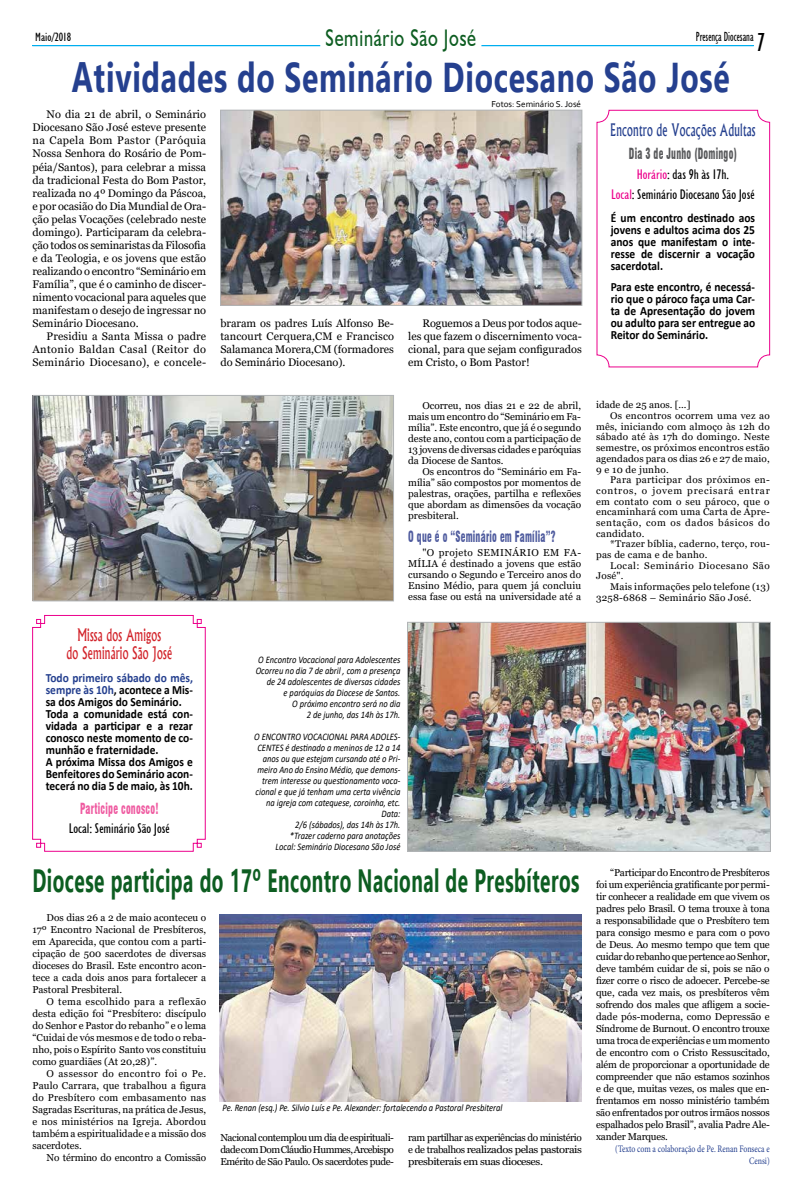
<style>
.page{position:relative;width:794px;height:1191px;background:#fff}
.page>*{position:absolute;margin:0;border:0;box-sizing:border-box;transform-origin:0 0}
.t1{font:700 41.6px "Ebrima";letter-spacing:.025em;color:#25408f;scale:.72 1}
.t2{font:700 32.2px "Ebrima";letter-spacing:.025em;color:#0d5d21;scale:.59 1}
.t3{font:24px "Humanist 521 BT";letter-spacing:.04em;color:#0d5d21;scale:.76 1}
.t4{font:500 16.5px/18px "Albertus";letter-spacing:.025em;color:#d2232a;text-align:center;scale:.63 1}
.t5{font:500 16.5px "Albertus";letter-spacing:.025em;color:#25408f;scale:.63 1}
.t6{font:900 condensed 15px "Swiss 721 BT";letter-spacing:.025em;color:#4f5b9e;scale:.63 1}
.t7{font:900 condensed 15px "Swiss 721 BT";letter-spacing:.025em;color:#58595b;scale:.63 1}
.t8{font:900 condensed 15px "Swiss 721 BT";letter-spacing:.025em;color:#ef5ba1;scale:.63 1}
.t9{font:condensed 14px/19.6px "Humanist 521 BT";color:#000;text-align:center}
.t10{font:condensed 13.3px "Humanist 521 BT";color:#000;scale:.78 1}
.t11{font:700 12.5px/12px "Calibri";color:#000;text-align:justify;scale:.91 1}
.t12{font:condensed 12px "Humanist 521 BT";color:#000}
.t13{font:11px/13px "Georgia";color:#000;text-align:justify}
.t14{font:10px/12px "Georgia";letter-spacing:-.005em;color:#000;text-align:justify}
.t15{font:italic 10px/11px "Calibri";color:#000;text-align:right;scale:.85 1}
.t16{font:10px/12px "Minion Pro";color:#25408f;text-align:right;scale:.78 1}
.t17{font:9.7px "Georgia";letter-spacing:.02em;color:#000}
.t18{font:9.7px "Georgia";letter-spacing:.05em;color:#000}
.t19{font:9.7px "Georgia";letter-spacing:.07em;color:#000}
.t20{font:9.7px "Georgia";color:#000}
.t21{font:9px "Corbel";color:#000}
.s1{font-family:"Anastasia";font-stretch:normal;font-size:24px}
.s2{color:#25408f}
.s3{color:#ec008c}
</style>
<div class="page">
<svg style="left:32px;top:45px;width:721px;height:1px"></svg>
<svg style="left:32px;top:615px;width:174px;height:237px"></svg>
<div style="left:320px;top:28px;width:161px;height:20px;background:#fff"></div>
<img style="left:222px;top:112px;width:358px;height:191px">
<div style="left:220px;top:110px;width:362px;height:195px;border:1px solid #b1b4b6"></div>
<img style="left:35px;top:397px;width:357px;height:202px">
<div style="left:33px;top:395px;width:361px;height:206px;border:1px solid #b1b4b6"></div>
<img style="left:409px;top:624px;width:359px;height:225px">
<div style="left:407px;top:622px;width:363px;height:229px;border:1px solid #b1b4b6"></div>
<div style="left:596px;top:110px;width:174px;height:257px;border:1px solid #ec008c;border-radius:12px"></div>
<img style="left:220px;top:915px;width:361px;height:186px">
<p class="t12" style="left:35px;top:30px;width:37px">Maio/2018</p>
<h3 class="t3" style="left:325px;top:23px;width:200px">Seminário São José</h3>
<h1 class="t1" style="left:72px;top:47px;width:915px">Atividades do Seminário Diocesano São José</h1>
<h3 class="t10" style="left:696px;top:29px;width:90px">Presença Diocesana <span class="s1">7</span></h3>
<p class="t13" style="left:32px;top:108px;width:175px;text-indent:14px">No dia 21 de abril, o Seminário Diocesano São José esteve presente na Capela Bom Pastor (Paróquia Nossa Senhora do Rosário de Pom&shy;péia/Santos), para celebrar a missa da tradicional Festa do Bom Pastor, realizada no 4º Domingo da Páscoa, e por ocasião do Dia Mundial de Ora&shy;ção pelas Vocações (celebrado neste domingo). Participaram da celebra&shy;ção todos os seminaristas da Filosofia e da Teologia, e os jovens que estão realizando o encontro “Seminário em Família”, que é o caminho de discer&shy;nimento vocacional para aqueles que manifestam o desejo de ingressar no Seminário Diocesano.</p>
<p class="t13" style="left:32px;top:329px;width:175px;text-indent:14px">Presidiu a Santa Missa o padre Antonio Baldan Casal (Reitor do Seminário Diocesano), e concele-</p>
<h3 class="t4" style="left:67px;top:626px;width:169px">Missa dos Amigos<br>do Seminário São José</h3>
<p class="t11" style="left:46px;top:671px;width:163px;text-align:left"><span class="s2">Todo primeiro sábado do mês, sempre às 10h</span>, acontece a Mis&shy;sa dos Amigos do Seminário.<br>Toda a comunidade está con&shy;vidada a participar e a rezar conosco neste momento de co&shy;munhão e fraternidade.<br>A próxima Missa dos Amigos e<br>Benfeitores do Seminário acon&shy;tecerá no dia 5 de maio, às 10h.</p>
<h3 class="t8" style="left:80px;top:799px;width:126px">Participe conosco!</h3>
<h3 class="t9" style="left:69px;top:818px;width:102px">Local: Seminário São José</h3>
<p class="t21" style="left:491px;top:98px;width:91px">Fotos: Seminário S. José</p>
<p class="t13" style="left:220px;top:317px;width:175px">braram os padres Luís Alfonso Be&shy;tancourt Cerquera,CM e Francisco Salamanca Morera,CM (formadores do Seminário Diocesano).</p>
<p class="t13" style="left:408px;top:317px;width:175px;text-indent:14px">Roguemos a Deus por todos aque&shy;les que fazem o discernimento voca&shy;cional, para que sejam configurados em Cristo, o Bom Pastor!</p>
<p class="t14" style="left:408px;top:400px;width:174px;line-height:11px;text-indent:14px">Ocorreu, nos dias 21 e 22 de abril, mais um encontro do “Seminário em Fa&shy;mília”. Este encontro, que já é o segundo deste ano, contou com a participação de 13 jovens de diversas cidades e paróquias da Diocese de Santos.</p>
<p class="t14" style="left:408px;top:466px;width:174px;line-height:11px;text-indent:14px">Os encontros do “Seminário em Fa&shy;mília” são compostos por momentos de palestras, orações, partilha e reflexões que abordam as dimensões da vocação presbiteral.</p>
<h3 class="t6" style="left:408px;top:528px;width:235px">O que é o “Seminário em Família”?</h3>
<p class="t14" style="left:408px;top:547px;width:174px;line-height:11px;text-indent:14px">"O projeto SEMINÁRIO EM FA-MÍLIA é destinado a jovens que estão cursando o Segundo e Terceiro anos do Ensino Médio, para quem já concluiu essa fase ou está na universidade até a</p>
<p class="t15" style="left:256px;top:654px;width:172px">O Encontro Vocacional para Adolescentes Ocorreu no dia 7 de abril , com a presença de 24 adolescentes de diversas cidades<br>e paróquias da Diocese de Santos.<br>O próximo encontro será no dia<br>2 de junho, das 14h às 17h.</p>
<p class="t15" style="left:254px;top:731px;width:173px">O ENCONTRO VOCACIONAL PARA ADOLES-CENTES é destinado a meninos de 12 a 14 anos ou que estejam cursando até o Pri&shy;meiro Ano do Ensino Médio, que demons&shy;trem interesse ou questionamento voca&shy;cional e que já tenham uma certa vivência na igreja com catequese, coroinha, etc.<br>Data:<br>2/6 (sábados), das 14h às 17h.<br>*Trazer caderno para anotações<br>Local: Seminário Diocesano São José</p>
<h2 class="t2" style="left:32px;top:856px;width:928px">Diocese participa do 17º Encontro Nacional de Presbíteros</h2>
<p class="t14" style="left:32px;top:911px;width:175px;text-indent:14px">Dos dias 26 a 2 de maio aconteceu o 17º Encontro Nacional de Presbíteros, em Aparecida, que contou com a parti&shy;cipação de 500 sacerdotes de diversas dioceses do Brasil. Este encontro acon&shy;tece a cada dois anos para fortalecer a Pastoral Presbiteral.</p>
<p class="t14" style="left:32px;top:995px;width:175px;text-indent:14px">O tema escolhido para a reflexão desta edição foi “Presbítero: discípulo do Senhor e Pastor do rebanho” e o lema “Cuidai de vós mesmos e de todo o reba&shy;nho, pois o Espírito Santo vos constituiu como guardiães (At 20,28)”.</p>
<p class="t14" style="left:32px;top:1067px;width:175px;text-indent:14px">O assessor do encontro foi o Pe.<br>Paulo Carrara, que trabalhou a figura do Presbítero com embasamento nas Sagradas Escrituras, na prática de Jesus, e nos ministérios na Igreja. Abordou também a espiritualidade e a missão dos sacerdotes.</p>
<p class="t14" style="left:47px;top:1151px;width:161px">No término do encontro a Comissão</p>
<p class="t15" style="left:222px;top:1101px;width:331px">Pe. Renan (esq.) Pe. Silvio Luís e Pe. Alexander: fortalecendo a Pastoral Presbiteral</p>
<p class="t14" style="left:220px;top:1131px;width:175px">Nacional contemplou um dia de espirituali&shy;dade com Dom Cláudio Hummes, Arcebispo Emérito de São Paulo. Os sacerdotes pude-</p>
<p class="t14" style="left:408px;top:1131px;width:175px">ram partilhar as experiências do ministério e de trabalhos realizados pelas pastorais presbiterais em suas dioceses.</p>
<h3 class="t5" style="left:610px;top:119px;width:232px">Encontro de Vocações Adultas</h3>
<h3 class="t7" style="left:629px;top:145px;width:173px">Dia 3 de Junho (Domingo)</h3>
<h3 class="t9" style="left:611px;top:164px;width:145px"><span class="s3">Horário</span>: das 9h às 17h.<br><span class="s3">Local</span>: Seminário Diocesano São José</h3>
<p class="t11" style="left:611px;top:212px;width:160px">É um encontro destinado aos jovens e adultos acima dos 25 anos que manifestam o inte&shy;resse de discernir a vocação sacerdotal.</p>
<p class="t11" style="left:611px;top:280px;width:160px">Para este encontro, é necessá&shy;rio que o pároco faça uma Car&shy;ta de Apresentação do jovem ou adulto para ser entregue ao Reitor do Seminário.</p>
<p class="t20" style="left:596px;top:399px;width:96px">idade de 25 anos. [...]</p>
<p class="t17" style="left:610px;top:410px;width:161px">Os encontros ocorrem uma vez ao</p>
<p class="t17" style="left:596px;top:420px;width:175px">mês, iniciando com almoço às 12h do</p>
<p class="t17" style="left:596px;top:431px;width:175px">sábado até às 17h do domingo. Neste</p>
<p class="t17" style="left:596px;top:442px;width:175px">semestre, os próximos encontros estão</p>
<p class="t17" style="left:596px;top:452px;width:175px">agendados para os dias 26 e 27 de maio,</p>
<p class="t17" style="left:596px;top:463px;width:74px">9 e 10 de junho.</p>
<p class="t17" style="left:610px;top:474px;width:161px">Para participar dos próximos en-</p>
<p class="t19" style="left:596px;top:484px;width:175px">contros, o jovem precisará entrar</p>
<p class="t17" style="left:596px;top:495px;width:175px">em contato com o seu pároco, que o</p>
<p class="t17" style="left:596px;top:506px;width:175px">encaminhará com uma Carta de Apre-</p>
<p class="t18" style="left:596px;top:517px;width:175px">sentação, com os dados básicos do</p>
<p class="t17" style="left:596px;top:527px;width:50px">candidato.</p>
<p class="t17" style="left:610px;top:538px;width:161px">*Trazer bíblia, caderno, terço, rou-</p>
<p class="t17" style="left:596px;top:549px;width:113px">pas de cama e de banho.</p>
<p class="t18" style="left:610px;top:559px;width:161px">Local: Seminário Diocesano São</p>
<p class="t17" style="left:596px;top:570px;width:29px">José".</p>
<p class="t17" style="left:610px;top:581px;width:161px">Mais informações pelo telefone (13)</p>
<p class="t17" style="left:596px;top:591px;width:157px">3258-6868 – Seminário São José.</p>
<p class="t14" style="left:596px;top:867px;width:175px;text-indent:14px">“Participar do Encontro de Presbíteros foi um experiência gratificante por permi&shy;tir conhecer a realidade em que vivem os padres pelo Brasil. O tema trouxe à tona a responsabilidade que o Presbítero tem para consigo mesmo e para com o povo de Deus. Ao mesmo tempo que tem que cuidar do rebanho que pertence ao Senhor, deve também cuidar de si, pois se não o fizer corre o risco de adoecer. Percebe-se que, cada vez mais, os presbíteros vêm sofrendo dos males que afligem a socie&shy;dade pós-moderna, como Depressão e Síndrome de Burnout. O encontro trouxe uma troca de experiências e um momento de encontro com o Cristo Ressuscitado, além de proporcionar a oportunidade de compreender que não estamos sozinhos e de que, muitas vezes, os males que en&shy;frentamos em nosso ministério também são enfrentados por outros irmãos nossos espalhados pelo Brasil”, avalia Padre Ale&shy;xander Marques.</p>
<p class="t16" style="left:615px;top:1143px;width:199px">(Texto com a colaboração de Pe. Renan Fonseca e<br>Censi)</p>
</div>
